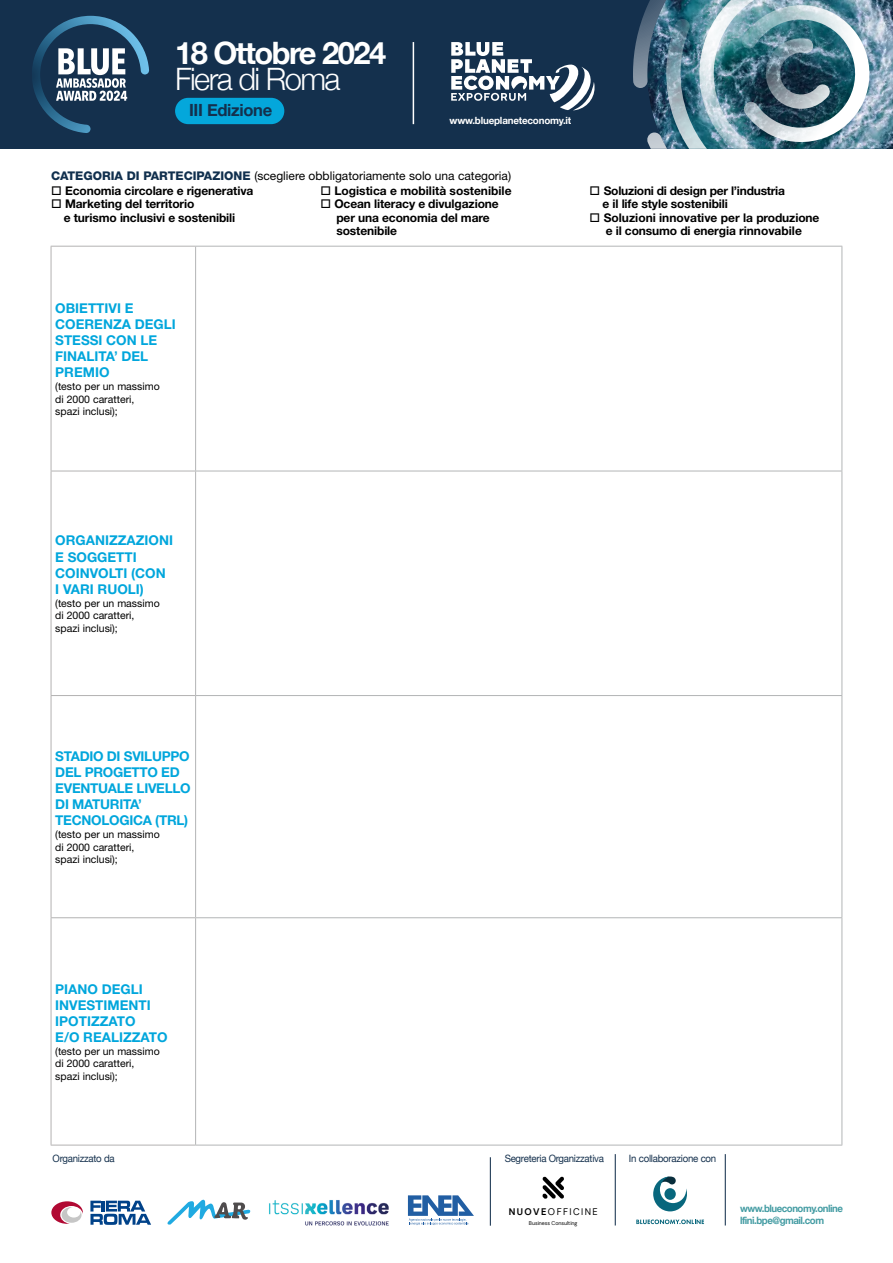
<style>
.page{position:relative;width:893px;height:1263px;background:#fff}
.page>*{position:absolute;margin:0;border:0;box-sizing:border-box;transform-origin:0 0}
.t1{font:700 30.9px "Helvetica Neue";letter-spacing:-.05em;color:#fff}
.t2{font:300 30.9px "Helvetica Neue";letter-spacing:-.05em;color:#fff}
.t3{font:700 16.8px "Helvetica Neue";letter-spacing:-.02em;color:#14304d}
.t4{font:700 13.5px/16.2px "Helvetica Neue";color:#00a6dc}
.t5{font:700 13.5px/16.2px "Helvetica Neue";letter-spacing:-.02em;color:#00a6dc}
.t6{font:700 12px/13.5px "Helvetica Neue";letter-spacing:-.01em;color:#000}
.t7{font:12px "Helvetica Neue";color:#000}
.t8{font:10.5px/12.6px "Helvetica Neue";color:#000}
.t9{font:10.05px "Helvetica Neue";letter-spacing:-.025em;color:#14304d;scale:.96 1}
.t10{font:700 10.05px/12.1px "Helvetica Neue";letter-spacing:-.05em;color:#449ca3;scale:.96 1}
.t11{font:700 9.9px "Helvetica Neue";letter-spacing:-.02em;color:#fff}
.t12{font:9.6px "DM Sans";letter-spacing:.155em;color:#000}
.t13{font:5.4px "DM Sans";color:#000}
.s1{font-weight:800;color:#11304e}
.s2{font-weight:700}
</style>
<div class="page">
<div style="left:0;top:0;width:893px;height:149px;background:#14304d"></div>
<img style="left:633px;top:0;width:260px;height:149px">
<svg style="left:32px;top:16px;width:117px;height:117px"></svg>
<div style="left:175px;top:98px;width:109px;height:26px;background:#04a7db;border-radius:13px"></div>
<hr style="left:413px;top:42px;width:1px;height:82px;background:#fff">
<svg style="left:451px;top:42px;width:144px;height:68px"></svg>
<svg style="left:51px;top:1201px;width:32px;height:23px"></svg>
<svg style="left:90px;top:1201px;width:61px;height:24px"></svg>
<hr style="left:490px;top:1157px;width:1px;height:69px;background:#14304d">
<hr style="left:725px;top:1154px;width:1px;height:71px;background:#14304d">
<hr style="left:615px;top:1154px;width:1px;height:71px;background:#14304d">
<svg style="left:408px;top:1195px;width:66px;height:30px"></svg>
<svg style="left:542px;top:1176px;width:22px;height:23px"></svg>
<svg style="left:636px;top:1219px;width:68px;height:5px"></svg>
<svg style="left:653px;top:1176px;width:34px;height:35px"></svg>
<svg style="left:168px;top:1200px;width:82px;height:24px"></svg>
<img style="left:269px;top:1200px;width:120px;height:26px">
<hr style="left:51px;top:247px;width:1px;height:224px;background:#b3b2b2">
<hr style="left:51px;top:471px;width:1px;height:224px;background:#b3b2b2">
<hr style="left:51px;top:696px;width:1px;height:221px;background:#b3b2b2">
<hr style="left:51px;top:918px;width:1px;height:227px;background:#b3b2b2">
<hr style="left:51px;top:246px;width:144px;height:1px;background:#b3b2b2">
<hr style="left:51px;top:471px;width:144px;height:1px;background:#b3b2b2">
<hr style="left:51px;top:695px;width:144px;height:1px;background:#b3b2b2">
<hr style="left:51px;top:917px;width:144px;height:1px;background:#b3b2b2">
<hr style="left:51px;top:1145px;width:144px;height:1px;background:#b3b2b2">
<hr style="left:195px;top:246px;width:647px;height:1px;background:#b3b5b6">
<hr style="left:195px;top:247px;width:1px;height:224px;background:#b3b5b6">
<hr style="left:841px;top:247px;width:1px;height:224px;background:#b3b5b6">
<hr style="left:195px;top:471px;width:647px;height:1px;background:#b3b5b6">
<hr style="left:195px;top:471px;width:1px;height:224px;background:#b3b5b6">
<hr style="left:841px;top:471px;width:1px;height:224px;background:#b3b5b6">
<hr style="left:195px;top:695px;width:647px;height:1px;background:#b3b5b6">
<hr style="left:195px;top:696px;width:1px;height:221px;background:#b3b5b6">
<hr style="left:841px;top:696px;width:1px;height:221px;background:#b3b5b6">
<hr style="left:195px;top:917px;width:647px;height:1px;background:#b3b5b6">
<hr style="left:195px;top:918px;width:1px;height:227px;background:#b3b5b6">
<hr style="left:841px;top:918px;width:1px;height:227px;background:#b3b5b6">
<hr style="left:195px;top:1145px;width:647px;height:1px;background:#b3b5b6">
<h1 class="t1" style="left:175px;top:29px;width:213px">18 Ottobre 2024</h1>
<h1 class="t2" style="left:175px;top:54px;width:167px">Fiera di Roma</h1>
<h2 class="t3" style="left:189px;top:97px;width:85px">III Edizione</h2>
<p class="t11" style="left:450px;top:113px;width:123px">www.blueplaneteconomy.it</p>
<p class="t7" style="left:51px;top:168px;width:462px"><span class="s1">CATEGORIA DI PARTECIPAZIONE</span> (scegliere obbligatoriamente solo una categoria)</p>
<p class="t6" style="left:51px;top:183px;width:204px">□ Economia circolare e rigenerativa</p>
<p class="t6" style="left:64px;top:197px;width:173px;text-indent:-13px">□ Marketing del territorio<br>e turismo inclusivi e sostenibili</p>
<p class="t6" style="left:320px;top:183px;width:193px">□ Logistica e mobilità sostenibile</p>
<p class="t6" style="left:336px;top:197px;width:164px;text-indent:-16px">□ Ocean literacy e divulgazione per una economia del mare sostenibile</p>
<p class="t6" style="left:602px;top:183px;width:184px;text-indent:-13px">□ Soluzioni di design per l’industria e il life style sostenibili</p>
<p class="t6" style="left:590px;top:210px;width:231px;text-align:center">□ Soluzioni innovative per la produzione e il consumo di energia rinnovabile</p>
<p class="t4" style="left:55px;top:299px;width:122px">OBIETTIVI E<br>COERENZA DEGLI<br>STESSI CON LE<br>FINALITA’ DEL<br>PREMIO</p>
<p class="t8" style="left:55px;top:380px;width:106px">(testo per un massimo di 2000 caratteri, spazi inclusi);</p>
<p class="t4" style="left:55px;top:532px;width:119px">ORGANIZZAZIONI<br>E SOGGETTI<br>COINVOLTI (CON<br>I VARI RUOLI)</p>
<p class="t8" style="left:55px;top:596px;width:106px">(testo per un massimo di 2000 caratteri, spazi inclusi);</p>
<p class="t5" style="left:55px;top:747px;width:137px">STADIO DI SVILUPPO<br>DEL PROGETTO ED<br>EVENTUALE LIVELLO<br>DI MATURITA’<br>TECNOLOGICA (TRL)</p>
<p class="t8" style="left:55px;top:828px;width:106px">(testo per un massimo di 2000 caratteri, spazi inclusi);</p>
<p class="t4" style="left:55px;top:980px;width:114px">PIANO DEGLI<br>INVESTIMENTI<br>IPOTIZZATO<br>E/O REALIZZATO</p>
<p class="t8" style="left:55px;top:1044px;width:106px">(testo per un massimo di 2000 caratteri, spazi inclusi);</p>
<p class="t9" style="left:53px;top:1152px;width:66px">Organizzato da</p>
<p class="t9" style="left:505px;top:1152px;width:105px">Segreteria Organizzativa</p>
<p class="t9" style="left:629px;top:1152px;width:93px">In collaborazione con</p>
<p class="t12" style="left:509px;top:1205px;width:91px"><span class="s2">NUOVE</span>OFFICINE</p>
<p class="t13" style="left:529px;top:1219px;width:50px">Business Consulting</p>
<p class="t10" style="left:740px;top:1202px;width:109px">www.blueconomy.online lfini.bpe@gmail.com</p>
</div>
